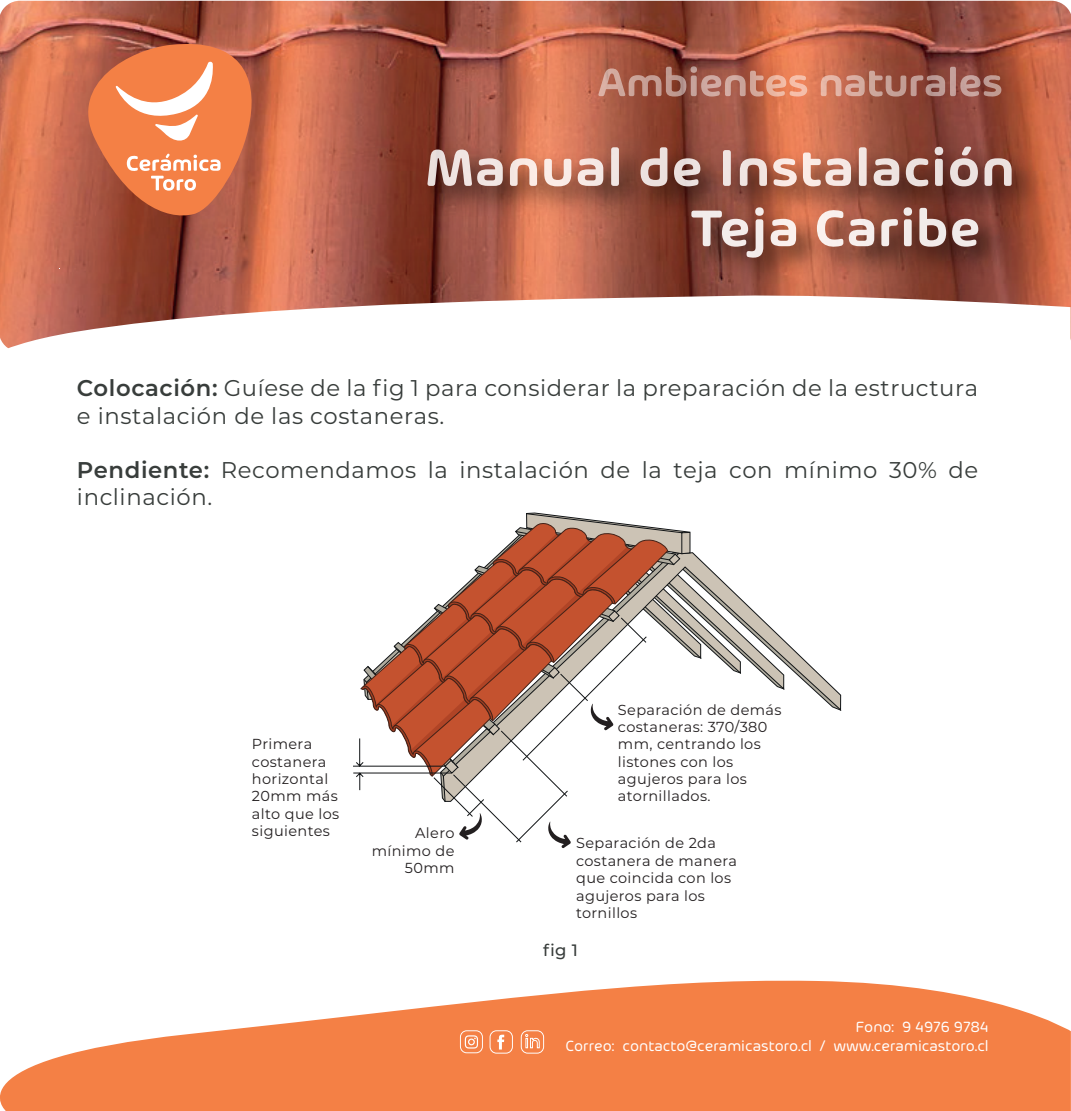
<style>
.page{position:relative;width:1071px;height:1111px;background:#fff}
.page>*{position:absolute;margin:0;border:0;box-sizing:border-box;transform-origin:0 0}
.t1{font:600 55.12px "Arlon";letter-spacing:.025em;color:#fff}
.t2{font:600 54.77px "Arlon";letter-spacing:.025em;color:#fff}
.t3{font:22.75px/27.3px "Montserrat";letter-spacing:.025em;color:#383d3b}
.t4{font:500 16.45px "Montserrat";color:#383d3b}
.t5{font:15.75px/18.9px "Arlon";color:#fff;text-align:right}
.t6{font:14.53px/17.3px "Montserrat";letter-spacing:.025em;color:#231f20}
.s1{font-weight:600}
</style>
<div class="page">
<img style="left:0;top:1px;width:1071px;height:292px">
<svg style="left:598px;top:66px;width:209px;height:30px;background:#ba7865"></svg>
<svg style="left:821px;top:71px;width:124px;height:25px;background:#b57969"></svg>
<div style="left:950px;top:67px;width:6px;height:29px;background:#c5a09b;border-radius:2px"></div>
<svg style="left:960px;top:74px;width:41px;height:22px"></svg>
<img style="left:412px;top:126px;width:643px;height:112px">
<img style="left:676px;top:187px;width:344px;height:106px">
<svg style="left:68px;top:30px;width:244px;height:191px;background:#d87953"></svg>
<svg style="left:0;top:293px;width:1071px;height:56px"></svg>
<svg style="left:0;top:980px;width:1071px;height:130px;fill:#f48045"></svg>
<svg style="left:490px;top:1030px;width:23px;height:23px"></svg>
<svg style="left:460px;top:1030px;width:23px;height:23px"></svg>
<svg style="left:521px;top:1030px;width:23px;height:23px"></svg>
<svg style="left:784px;top:640px;width:57px;height:71px"></svg>
<svg style="left:353px;top:512px;width:431px;height:336px"></svg>
<h1 class="t1" style="left:426px;top:128px;width:590px">Manual de Instalación</h1>
<h2 class="t2" style="left:691px;top:188px;width:291px">Teja Caribe</h2>
<h3 class="t3" style="left:77px;top:373px;width:903px"><span class="s1">Colocación:</span> Guíese de la fig 1 para considerar la preparación de la estructura e instalación de las costaneras.</h3>
<h3 class="t3" style="left:77px;top:455px;width:903px"><span class="s1">Pendiente:</span> Recomendamos la instalación de la teja con mínimo 30% de inclinación.</h3>
<p class="t6" style="left:252px;top:734px;width:89px">Primera costanera horizontal<br>20mm más alto que los siguientes</p>
<p class="t6" style="left:618px;top:700px;width:165px">Separación de demás costaneras: 370/380 mm, centrando los listones con los agujeros para los atornillados.</p>
<p class="t6" style="left:372px;top:823px;width:84px;text-align:right">Alero mínimo de<br>50mm</p>
<p class="t6" style="left:576px;top:834px;width:163px">Separación de 2da costanera de manera que coincida con los agujeros para los tornillos</p>
<p class="t4" style="left:543px;top:938px;width:36px">fig 1</p>
<p class="t5" style="left:565px;top:1016px;width:425px">Fono: 9 4976 9784<br>Correo: contacto@ceramicastoro.cl / www.ceramicastoro.cl</p>
</div>
